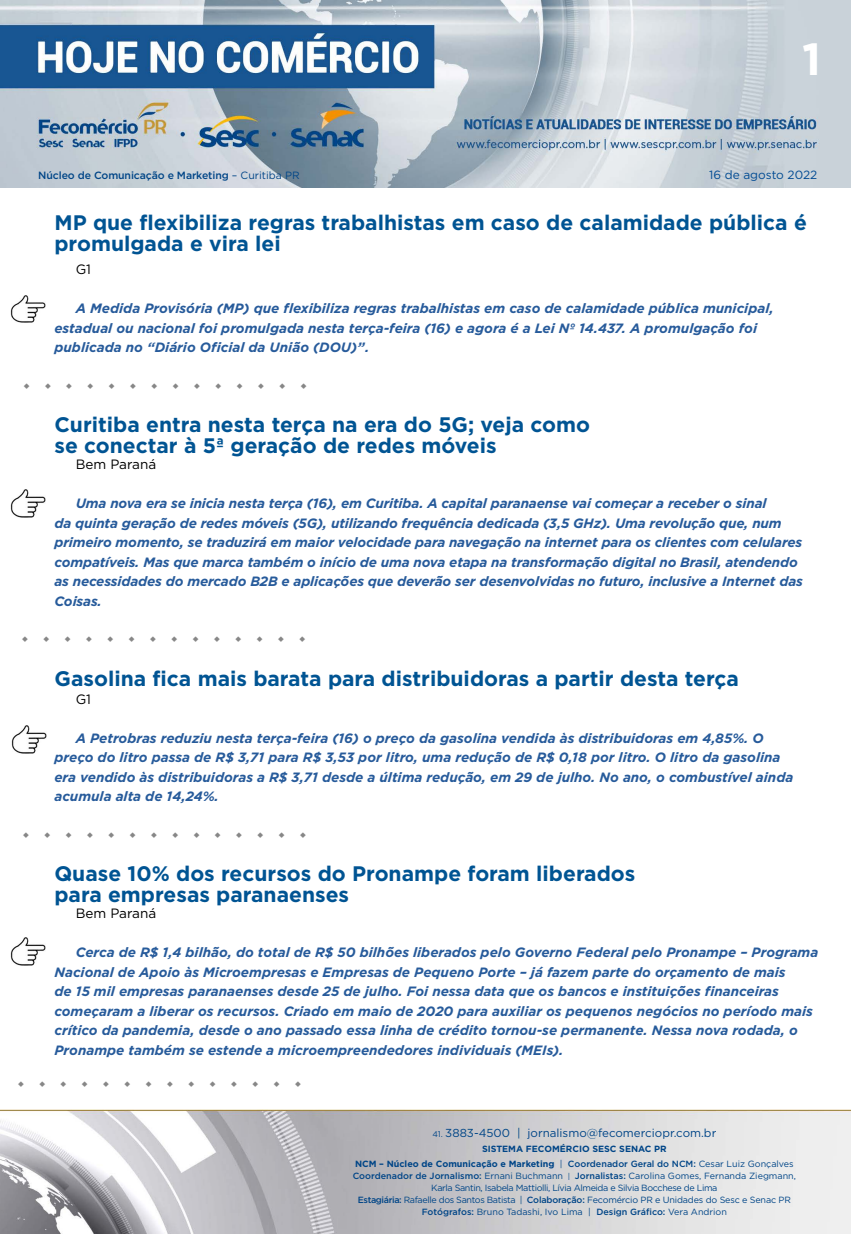
<style>
.page{position:relative;width:851px;height:1234px;background:#fff}
.page>*{position:absolute;margin:0;border:0;box-sizing:border-box;transform-origin:0 0}
.t1{font:700 45px "Gotham";color:#fff}
.t2{font:700 21px/21px "Gotham";color:#005493}
.t3{font:italic 700 13.5px/19.5px "Gotham";color:#275b9b}
.t4{font:13.5px "Gotham";color:#000}
.t5{font:11.85px "Gotham";color:#004a93}
.t6{font:11.55px "Gotham";color:#004587}
.t7{font:500 10.5px "Gotham";letter-spacing:-.01em;color:#004587}
.t8{font:9px/12px "Gotham";letter-spacing:-.02em;color:#004587;text-align:center}
.t9{font:700 9px/15px "Gotham";color:#004587;text-align:center}
.s1{font-weight:400}
.s2{font-size:8.25px}
.s3{font-weight:500}
.s4{font-size:7.65px}
</style>
<div class="page">
<img style="left:0;top:0;width:850px;height:188px">
<img style="left:0;top:1109px;width:850px;height:124px">
<img style="left:11px;top:295px;width:35px;height:28px">
<img style="left:11px;top:489px;width:35px;height:28px">
<img style="left:11px;top:725px;width:36px;height:27px">
<img style="left:11px;top:937px;width:35px;height:28px">
<h1 class="t1" style="left:802px;top:29px;width:20px">1</h1>
<p class="t7" style="left:38px;top:168px;width:263px">Núcleo de Comunicação e Marketing <span class="s1">– Curitiba PR</span></p>
<p class="t5" style="left:709px;top:167px;width:110px">16 de agosto 2022</p>
<h2 class="t2" style="left:54px;top:211px;width:753px">MP que flexibiliza regras trabalhistas em caso de calamidade pública é promulgada e vira lei</h2>
<p class="t4" style="left:76px;top:261px;width:17px">G1</p>
<p class="t3" style="left:54px;top:298px;width:720px;text-indent:21px">A Medida Provisória (MP) que flexibiliza regras trabalhistas em caso de calamidade pública municipal, estadual ou nacional foi promulgada nesta terça-feira (16) e agora é a Lei Nº 14.437. A promulgação foi publicada no “Diário Oficial da União (DOU)”.</p>
<h2 class="t2" style="left:54px;top:413px;width:537px">Curitiba entra nesta terça na era do 5G; veja como se conectar à 5ª geração de redes móveis</h2>
<p class="t4" style="left:76px;top:456px;width:82px">Bem Paraná</p>
<p class="t3" style="left:54px;top:493px;width:749px;text-indent:21px">Uma nova era se inicia nesta terça (16), em Curitiba. A capital paranaense vai começar a receber o sinal<br>da quinta geração de redes móveis (5G), utilizando frequência dedicada (3,5 GHz). Uma revolução que, num primeiro momento, se traduzirá em maior velocidade para navegação na internet para os clientes com celulares compatíveis. Mas que marca também o início de uma nova etapa na transformação digital no Brasil, atendendo as necessidades do mercado B2B e aplicações que deverão ser desenvolvidas no futuro, inclusive a Internet das Coisas.</p>
<h2 class="t2" style="left:54px;top:667px;width:686px">Gasolina fica mais barata para distribuidoras a partir desta terça</h2>
<p class="t4" style="left:76px;top:690px;width:17px">G1</p>
<p class="t3" style="left:54px;top:727px;width:740px;text-indent:21px">A Petrobras reduziu nesta terça-feira (16) o preço da gasolina vendida às distribuidoras em 4,85%. O preço do litro passa de R$ 3,71 para R$ 3,53 por litro, uma redução de R$ 0,18 por litro. O litro da gasolina era vendido às distribuidoras a R$ 3,71 desde a última redução, em 29 de julho. No ano, o combustível ainda acumula alta de 14,24%.</p>
<h2 class="t2" style="left:54px;top:862px;width:582px">Quase 10% dos recursos do Pronampe foram liberados para empresas paranaenses</h2>
<p class="t4" style="left:76px;top:904px;width:82px">Bem Paraná</p>
<p class="t3" style="left:54px;top:942px;width:765px;text-indent:21px">Cerca de R$ 1,4 bilhão, do total de R$ 50 bilhões liberados pelo Governo Federal pelo Pronampe – Programa Nacional de Apoio às Microempresas e Empresas de Pequeno Porte – já fazem parte do orçamento de mais<br>de 15 mil empresas paranaenses desde 25 de julho. Foi nessa data que os bancos e instituições financeiras começaram a liberar os recursos. Criado em maio de 2020 para auxiliar os pequenos negócios no período mais crítico da pandemia, desde o ano passado essa linha de crédito tornou-se permanente. Nessa nova rodada, o Pronampe também se estende a microempreendedores individuais (MEIs).</p>
<p class="t6" style="left:432px;top:1125px;width:285px"><span class="s2">41.</span> 3883-4500 | jornalismo@fecomerciopr.com.br</p>
<p class="t9" style="left:355px;top:1141px;width:440px">SISTEMA FECOMÉRCIO SESC SENAC PR<br>NCM – Núcleo de Comunicação e Marketing <span class="s1">|</span> <span class="s3">Coordenador Geral do NCM:</span> <span class="s1">Cesar Luiz Gonçalves</span></p>
<p class="t8" style="left:353px;top:1169px;width:444px"><span class="s3">Coordenador de Jornalismo:</span> Ernani Buchmann <span class="s4">|</span> <span class="s3">Jornalistas:</span> Carolina Gomes, Fernanda Ziegmann, Karla Santin, Isabela Mattiolli, Lívia Almeida e Silvia Bocchese de Lima<br><span class="s3">Estagiária:</span> Rafaelle dos Santos Batista | <span class="s3">Colaboração:</span> Fecomércio PR e Unidades do Sesc e Senac PR <span class="s3">Fotógrafos:</span> Bruno Tadashi, Ivo Lima | <span class="s3">Design Gráfico:</span> Vera Andrion</p>
</div>
